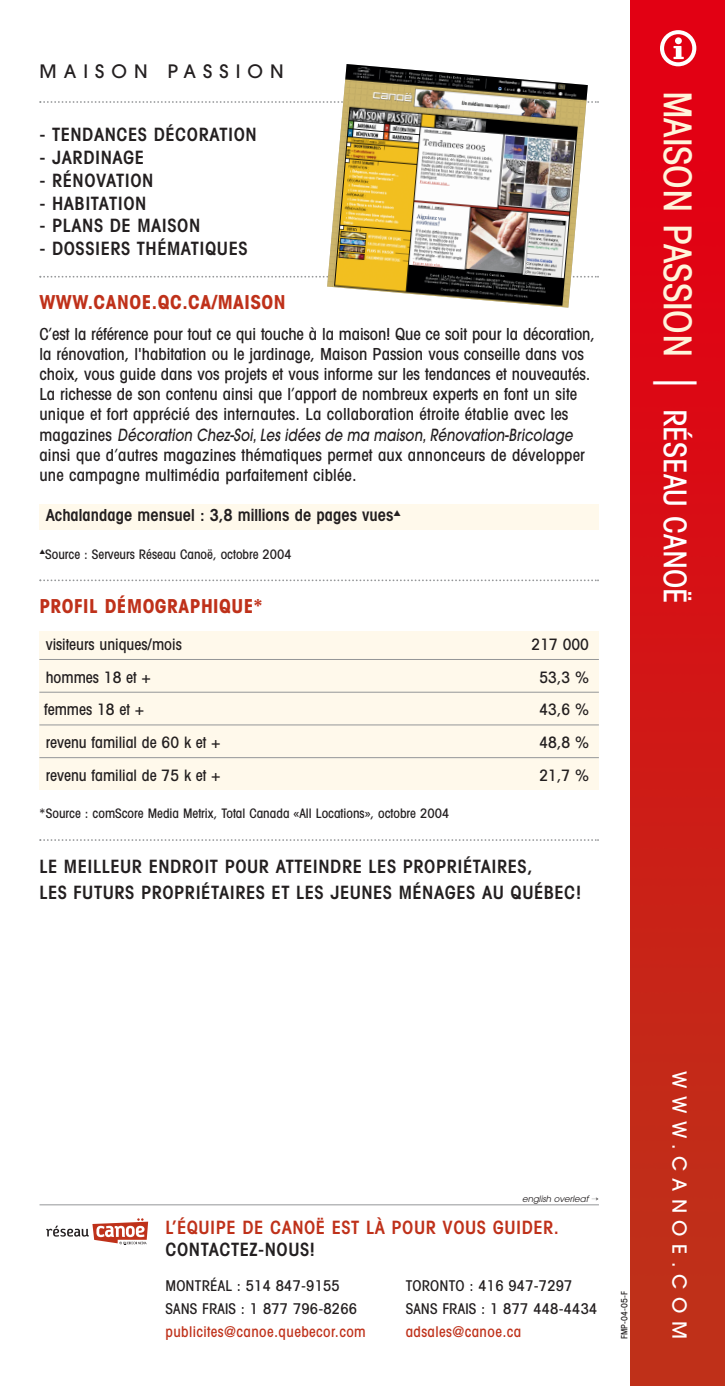
<style>
.page{position:relative;width:725px;height:1386px;background:#fff}
.page>*{position:absolute;margin:0;border:0;box-sizing:border-box;transform-origin:0 0}
.t1{font:500 condensed 38.5px "Avant Garde";color:#fff5db}
.t2{font:700 condensed 19.25px "Avant Garde";letter-spacing:.03em;color:#bf311a}
.t3{font:500 19.25px "Avant Garde";letter-spacing:.39em;color:#fff}
.t4{font:600 condensed 18.38px/26.2px "Avant Garde";letter-spacing:.03em;color:#231f20}
.t5{font:600 condensed 18.38px "Avant Garde";letter-spacing:.03em;color:#bf311a}
.t6{font:500 18.38px "Avant Garde";letter-spacing:.39em;color:#231f20}
.t7{font:500 condensed 16.62px/20.1px "Avant Garde";color:#231f20}
.t8{font:600 condensed 16.62px "Avant Garde";color:#231f20}
.t9{font:500 condensed 15.75px "Avant Garde";color:#231f20}
.t10{font:500 condensed 14.88px "Avant Garde";letter-spacing:.01em;color:#231f20}
.t11{font:500 condensed 14.88px "Avant Garde";letter-spacing:.03em;color:#bf311a}
.t12{font:500 condensed 13.12px "Avant Garde";color:#231f20}
.t13{font:italic 8.75px "Avant Garde";color:#231f20}
.t14{font:500 condensed 8.75px "Avant Garde";color:#231f20}
.s1{font-style:italic;font-stretch:normal}
.s2{font-weight:400;font-stretch:normal;font-size:51.62px;color:#fff}
.s3{font-size:31.5px;color:#fff}
</style>
<div class="page">
<div style="left:39px;top:504px;width:559px;height:26px;background:#fff9eb"></div>
<div style="left:39px;top:632px;width:559px;height:158px;background:#fff9eb"></div>
<img style="left:630px;top:0;width:94px;height:1386px">
<svg style="left:39px;top:276px;width:559px;height:2px"></svg>
<svg style="left:39px;top:579px;width:559px;height:2px"></svg>
<hr style="left:39px;top:659px;width:559px;height:1px;background:#949698">
<hr style="left:39px;top:692px;width:559px;height:1px;background:#949698">
<hr style="left:39px;top:724px;width:559px;height:1px;background:#949698">
<hr style="left:39px;top:757px;width:559px;height:1px;background:#949698">
<svg style="left:39px;top:839px;width:559px;height:2px"></svg>
<svg style="left:39px;top:101px;width:559px;height:2px"></svg>
<hr style="left:40px;top:1204px;width:559px;height:1px;background:#949698">
<svg style="left:46px;top:1218px;width:102px;height:27px"></svg>
<svg style="left:660px;top:30px;width:36px;height:36px"></svg>
<img style="left:327px;top:64px;width:260px;height:244px">
<p class="t6" style="left:39px;top:64px;width:246px">MAISON PASSION</p>
<p class="t4" style="left:39px;top:123px;width:219px">- TENDANCES DÉCORATION</p>
<p class="t4" style="left:39px;top:146px;width:106px">- JARDINAGE</p>
<p class="t4" style="left:39px;top:169px;width:115px">- RÉNOVATION</p>
<p class="t4" style="left:39px;top:191px;width:108px">- HABITATION</p>
<p class="t4" style="left:39px;top:214px;width:162px">- PLANS DE MAISON</p>
<p class="t4" style="left:39px;top:237px;width:210px">- DOSSIERS THÉMATIQUES</p>
<p class="t2" style="left:39px;top:295px;width:248px">WWW.CANOE.QC.CA/MAISON</p>
<p class="t7" style="left:39px;top:326px;width:557px">C’est la référence pour tout ce qui touche à la maison! Que ce soit pour la décoration, la rénovation, l'habitation ou le jardinage, Maison Passion vous conseille dans vos choix, vous guide dans vos projets et vous informe sur les tendances et nouveautés.<br>La richesse de son contenu ainsi que l’apport de nombreux experts en font un site unique et fort apprécié des internautes. La collaboration étroite établie avec les magazines <span class="s1">Décoration Chez-Soi, Les idées de ma maison, Rénovation-Bricolage </span>ainsi que d’autres magazines thématiques permet aux annonceurs de développer une campagne multimédia parfaitement ciblée.</p>
<p class="t8" style="left:46px;top:509px;width:357px">Achalandage mensuel : 3,8 millions de pages vues▲</p>
<p class="t12" style="left:39px;top:549px;width:254px">▲Source : Serveurs Réseau Canoë, octobre 2004</p>
<p class="t2" style="left:39px;top:599px;width:224px">PROFIL DÉMOGRAPHIQUE*</p>
<p class="t9" style="left:46px;top:638px;width:138px">visiteurs uniques/mois</p>
<p class="t9" style="left:531px;top:638px;width:59px">217 000</p>
<p class="t9" style="left:46px;top:671px;width:107px">hommes 18 et +</p>
<p class="t9" style="left:539px;top:671px;width:51px">53,3 %</p>
<p class="t9" style="left:44px;top:704px;width:101px">femmes 18 et +</p>
<p class="t9" style="left:539px;top:704px;width:51px">43,6 %</p>
<p class="t9" style="left:46px;top:737px;width:176px">revenu familial de 60 k et +</p>
<p class="t9" style="left:539px;top:737px;width:51px">48,8 %</p>
<p class="t9" style="left:46px;top:769px;width:176px">revenu familial de 75 k et +</p>
<p class="t9" style="left:539px;top:769px;width:51px">21,7 %</p>
<p class="t12" style="left:39px;top:809px;width:411px">*Source : comScore Media Metrix, Total Canada «All Locations», octobre 2004</p>
<p class="t4" style="left:39px;top:855px;width:543px">LE MEILLEUR ENDROIT POUR ATTEINDRE LES PROPRIÉTAIRES,<br>LES FUTURS PROPRIÉTAIRES ET LES JEUNES MÉNAGES AU QUÉBEC!</p>
<h1 class="t1" style="left:691px;top:91px;width:515px;rotate:90deg">MAISON PASSION <span class="s2">|</span> <span class="s3">RÉSEAU CANOË</span></h1>
<p class="t13" style="left:522px;top:1195px;width:78px">english overleaf →</p>
<p class="t5" style="left:165px;top:1221px;width:395px">L’ÉQUIPE DE CANOË EST LÀ POUR VOUS GUIDER.</p>
<p class="t4" style="left:165px;top:1238px;width:151px">CONTACTEZ-NOUS!</p>
<p class="t10" style="left:165px;top:1281px;width:176px">MONTRÉAL : 514 847-9155</p>
<p class="t10" style="left:405px;top:1281px;width:168px">TORONTO : 416 947-7297</p>
<p class="t10" style="left:165px;top:1303px;width:193px">SANS FRAIS : 1 877 796-8266</p>
<p class="t10" style="left:405px;top:1303px;width:193px">SANS FRAIS : 1 877 448-4434</p>
<p class="t11" style="left:165px;top:1326px;width:202px">publicites@canoe.quebecor.com</p>
<p class="t11" style="left:405px;top:1326px;width:117px">adsales@canoe.ca</p>
<p class="t14" style="left:621px;top:1339px;width:49px;rotate:-90deg">FMP-04-05-F</p>
<p class="t3" style="left:686px;top:1071px;width:269px;rotate:90deg">WWW.CANOE.COM</p>
</div>
